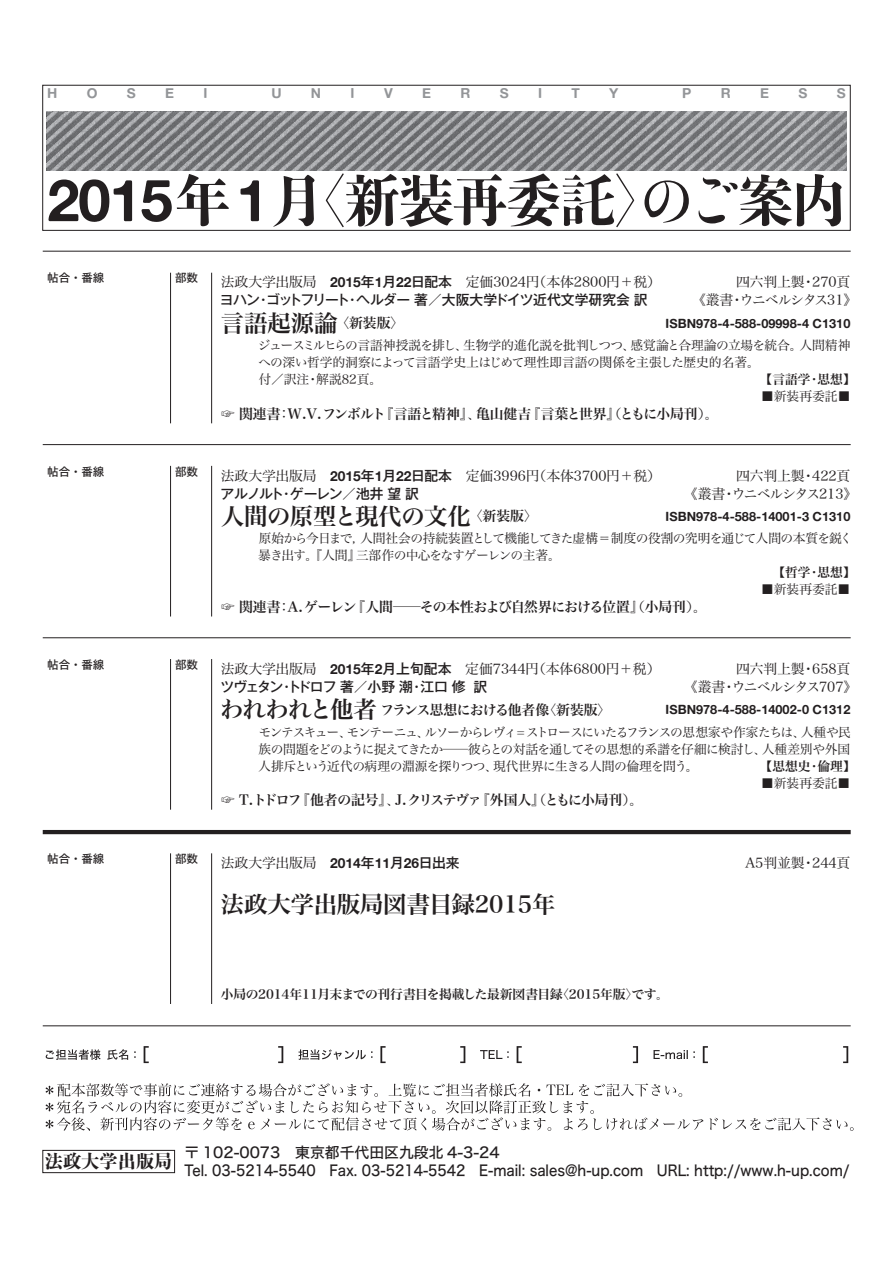
<style>
.page{position:relative;width:893px;height:1263px;background:#fff}
.page>*{position:absolute;margin:0;border:0;box-sizing:border-box;transform-origin:0 0}
.t1{font:55.35px "Yutuki Md Min E";letter-spacing:-.025em;color:#231f20}
.t2{font:23.4px "Hira Min Pro W6";color:#231f20}
.t3{font:23.4px "Hira Min Pro W6";letter-spacing:-.02em;color:#231f20}
.t4{font:18.3px "Yutuki Md Min E";color:#231f20}
.t5{font:14.85px/18.3px "Hira Kaku Std W5";color:#231f20}
.t6{font:13.8px "Hira Min Pro W3";color:#231f20}
.t7{font:13.8px "Hira Min Pro W6";letter-spacing:-.05em;color:#231f20}
.t8{font:13.8px "Hira Min Pro W3";letter-spacing:-.075em;color:#231f20}
.t9{font:13.8px "Hira Min Pro W6";letter-spacing:-.03em;color:#231f20}
.t10{font:13.8px "Hira Min Pro W6";letter-spacing:-.095em;color:#231f20}
.t11{font:500 13.8px "Gothic MB101 Pr 6";letter-spacing:-.015em;color:#231f20}
.t12{font:500 13.8px "Gothic MB101 Pr 6";letter-spacing:-.055em;color:#231f20}
.t13{font:13.8px "Alte Haas Grotesk Bold";color:#231f20}
.t14{font:13.8px "Alte Haas Grotesk Bold";color:#939598}
.t15{font:500 13.8px "Gothic MB101 Pr 6";letter-spacing:-.035em;color:#231f20}
.t16{font:12.75px/17px "Hira Min Pro W3";letter-spacing:-.035em;color:#231f20;text-align:justify}
.t17{font:12.75px "Alte Haas Grotesk Bold";color:#231f20}
.t18{font:12.75px/17px "Hira Min Pro W3";letter-spacing:-.065em;color:#231f20}
.t19{font:12.75px "Hira Min Pro W6";color:#231f20}
.t20{font:11.4px "Hira Kaku Std W5";color:#231f20}
.s1{font-family:"Alte Haas Grotesk Bold";font-size:58.5px}
.s2{font-family:"Alte Haas Grotesk Bold"}
.s3{font-family:"Gothic MB101 Pr 6";font-weight:500}
.s4{font-family:"Tsuku Old Min Pro R"}
.s5{font-family:"Tsuku Old Min Pro R";font-weight:400}
.s6{font-family:"Tsuku Old Min Pro R";color:#fff}
.s7{font-size:23.4px}
.s8{font-family:"Hira Min Pro W3"}
</style>
<div class="page">
<hr style="left:43px;top:251px;width:808px;height:1px;background:#231f20">
<hr style="left:43px;top:444px;width:808px;height:1px;background:#231f20">
<hr style="left:43px;top:637px;width:808px;height:1px;background:#231f20">
<hr style="left:43px;top:830px;width:808px;height:4px;background:#231f20">
<hr style="left:43px;top:1025px;width:808px;height:1px;background:#231f20">
<hr style="left:211px;top:466px;width:1px;height:150px;background:#231f20">
<hr style="left:170px;top:466px;width:1px;height:150px;background:#231f20">
<hr style="left:211px;top:659px;width:1px;height:151px;background:#231f20">
<hr style="left:170px;top:659px;width:1px;height:151px;background:#231f20">
<hr style="left:211px;top:273px;width:1px;height:150px;background:#231f20">
<hr style="left:170px;top:273px;width:1px;height:150px;background:#231f20">
<hr style="left:211px;top:853px;width:1px;height:151px;background:#231f20">
<hr style="left:170px;top:853px;width:1px;height:151px;background:#231f20">
<svg style="left:46px;top:1083px;width:808px;height:48px"></svg>
<svg style="left:46px;top:1046px;width:802px;height:17px"></svg>
<div style="left:43px;top:1150px;width:132px;height:23px;border:1px solid #231f20"></div>
<div style="left:43px;top:85px;width:807px;height:146px;border:1px solid #231f20"></div>
<img style="left:47px;top:112px;width:799px;height:58px">
<p class="t14" style="left:47px;top:84px;width:12px">H</p>
<p class="t14" style="left:87px;top:84px;width:12px">O</p>
<p class="t14" style="left:127px;top:84px;width:10px">S</p>
<p class="t14" style="left:165px;top:84px;width:10px">E</p>
<p class="t14" style="left:203px;top:84px;width:6px">I</p>
<p class="t14" style="left:271px;top:84px;width:12px">U</p>
<p class="t14" style="left:311px;top:84px;width:12px">N</p>
<p class="t14" style="left:351px;top:84px;width:6px">I</p>
<p class="t14" style="left:384px;top:84px;width:10px">V</p>
<p class="t14" style="left:422px;top:84px;width:10px">E</p>
<p class="t14" style="left:460px;top:84px;width:11px">R</p>
<p class="t14" style="left:500px;top:84px;width:10px">S</p>
<p class="t14" style="left:538px;top:84px;width:6px">I</p>
<p class="t14" style="left:571px;top:84px;width:10px">T</p>
<p class="t14" style="left:609px;top:84px;width:11px">Y</p>
<p class="t14" style="left:682px;top:84px;width:11px">P</p>
<p class="t14" style="left:721px;top:84px;width:11px">R</p>
<p class="t14" style="left:760px;top:84px;width:10px">E</p>
<p class="t14" style="left:798px;top:84px;width:10px">S</p>
<p class="t14" style="left:837px;top:84px;width:10px">S</p>
<h1 class="t1" style="left:47px;top:173px;width:801px"><span class="s1">2015</span>年<span class="s1">1</span>月〈新装再委託〉のご案内</h1>
<p class="t20" style="left:47px;top:269px;width:59px">帖合・番線</p>
<p class="t20" style="left:175px;top:269px;width:24px">部数</p>
<p class="t6" style="left:221px;top:272px;width:442px">法政大学出版局 <span class="s2">2015</span><span class="s3">年</span><span class="s2">1</span><span class="s3">月</span><span class="s2">22</span><span class="s3">日配本</span> 定価3024円<span class="s4">（</span>本体2800円<span class="s4">＋</span>税<span class="s4">）</span></p>
<p class="t6" style="left:736px;top:272px;width:116px">四六判上製<span class="s4">・</span>270頁</p>
<p class="t11" style="left:220px;top:289px;width:429px">ヨハン<span class="s5">・</span>ゴットフリート<span class="s5">・</span>ヘルダー著<span class="s5">／</span>大阪大学ドイツ近代文学研究会訳</p>
<p class="t8" style="left:692px;top:290px;width:167px"><span class="s4">《</span>叢書<span class="s4">・</span>ウニベルシタス31<span class="s4">》</span></p>
<h2 class="t2" style="left:221px;top:306px;width:185px">言語起源論<sup>〈</sup><sup>新装版</sup><sup>〉</sup></h2>
<p class="t17" style="left:666px;top:315px;width:186px">ISBN978-4-588-09998-4 C1310</p>
<p class="t16" style="left:258px;top:336px;width:594px;text-align:left;text-indent:-38px"><span class="s6">★★</span> ジュースミルヒらの言語神授説を排し<span class="s4">、</span>生物学的進化説を批判しつつ<span class="s4">、</span>感覚論と合理論の立場を統合<span class="s4">。</span>人間精神への深い哲学的洞察によって言語学史上はじめて理性即言語の関係を主張した歴史的名著<span class="s4">。<br></span>付<span class="s4">／</span>訳注<span class="s4">・</span>解説82頁<span class="s4">。</span></p>
<p class="t19" style="left:760px;top:370px;width:98px"><span class="s4">【</span>言語学<span class="s4">・</span>思想<span class="s4">】</span></p>
<p class="t16" style="left:761px;top:387px;width:91px"><span class="s4">■</span>新装再委託<span class="s4">■</span></p>
<p class="t9" style="left:221px;top:404px;width:499px">☞ 関連書<span class="s4">：</span>W.V.フンボルト<span class="s4">『</span>言語と精神<span class="s4">』、</span>亀山健吉<span class="s4">『</span>言葉と世界<span class="s4">』（</span>ともに小局刊<span class="s4">）。</span></p>
<p class="t20" style="left:47px;top:463px;width:59px">帖合・番線</p>
<p class="t20" style="left:175px;top:463px;width:24px">部数</p>
<p class="t6" style="left:221px;top:465px;width:442px">法政大学出版局 <span class="s2">2015</span><span class="s3">年</span><span class="s2">1</span><span class="s3">月</span><span class="s2">22</span><span class="s3">日配本</span> 定価3996円<span class="s4">（</span>本体3700円<span class="s4">＋</span>税<span class="s4">）</span></p>
<p class="t6" style="left:736px;top:465px;width:116px">四六判上製<span class="s4">・</span>422頁</p>
<p class="t15" style="left:220px;top:482px;width:200px">アルノルト<span class="s5">・</span>ゲーレン<span class="s5">／</span>池井望訳</p>
<p class="t8" style="left:684px;top:483px;width:175px"><span class="s4">《</span>叢書<span class="s4">・</span>ウニベルシタス213<span class="s4">》</span></p>
<h2 class="t3" style="left:221px;top:499px;width:319px">人間の原型と現代の文化<sup>〈</sup><sup>新装版</sup><sup>〉</sup></h2>
<p class="t17" style="left:666px;top:509px;width:186px">ISBN978-4-588-14001-3 C1310</p>
<p class="t18" style="left:258px;top:530px;width:596px;text-indent:-38px"><span class="s6">★★</span> 原始から今日まで<span class="s4">，</span>人間社会の持続装置として機能してきた虚構<span class="s4">＝</span>制度の役割の究明を通じて人間の本質を鋭く暴き出す<span class="s4">。『</span>人間<span class="s4">』</span>三部作の中心をなすゲーレンの主著<span class="s4">。</span></p>
<p class="t19" style="left:772px;top:563px;width:85px"><span class="s4">【</span>哲学<span class="s4">・</span>思想<span class="s4">】</span></p>
<p class="t16" style="left:761px;top:581px;width:91px"><span class="s4">■</span>新装再委託<span class="s4">■</span></p>
<p class="t7" style="left:221px;top:597px;width:488px">☞ 関連書<span class="s4">：</span>A.ゲーレン<span class="s4">『</span>人間<span class="s4">―</span>その本性および自然界における位置<span class="s4">』（</span>小局刊<span class="s4">）。</span></p>
<p class="t20" style="left:47px;top:656px;width:59px">帖合・番線</p>
<p class="t20" style="left:175px;top:656px;width:24px">部数</p>
<p class="t6" style="left:221px;top:658px;width:441px">法政大学出版局 <span class="s2">2015</span><span class="s3">年</span><span class="s2">2</span><span class="s3">月上旬配本</span> 定価7344円<span class="s4">（</span>本体6800円<span class="s4">＋</span>税<span class="s4">）</span></p>
<p class="t6" style="left:736px;top:658px;width:116px">四六判上製<span class="s4">・</span>658頁</p>
<p class="t12" style="left:220px;top:675px;width:268px">ツヴェタン<span class="s5">・</span>トドロフ著<span class="s5">／</span>小野潮<span class="s5">・</span>江口修訳</p>
<p class="t8" style="left:684px;top:676px;width:175px"><span class="s4">《</span>叢書<span class="s4">・</span>ウニベルシタス707<span class="s4">》</span></p>
<p class="t7" style="left:220px;top:699px;width:393px"><span class="s7">われわれと他者</span>フランス思想における他者像<span class="s4">〈</span>新装版<span class="s4">〉</span></p>
<p class="t17" style="left:666px;top:702px;width:186px">ISBN978-4-588-14002-0 C1312</p>
<p class="t16" style="left:258px;top:723px;width:594px;text-indent:-38px"><span class="s6">★★</span> モンテスキュー<span class="s4">、</span>モンテーニュ<span class="s4">、</span>ルソーからレヴィ= ストロースにいたるフランスの思想家や作家たちは<span class="s4">、</span>人種や民族の問題をどのように捉えてきたか─彼らとの対話を通してその思想的系譜を仔細に検討し<span class="s4">、</span>人種差別や外国人排斥という近代の病理の淵源を探りつつ<span class="s4">、</span>現代世界に生きる人間の倫理を問う<span class="s4">。</span></p>
<p class="t19" style="left:760px;top:756px;width:98px"><span class="s4">【</span>思想史<span class="s4">・</span>倫理<span class="s4">】</span></p>
<p class="t16" style="left:761px;top:774px;width:91px"><span class="s4">■</span>新装再委託<span class="s4">■</span></p>
<p class="t10" style="left:221px;top:790px;width:424px">☞ T.トドロフ<span class="s4">『</span>他者の記号<span class="s4">』、</span>J.クリステヴァ<span class="s4">『</span>外国人<span class="s4">』（</span>ともに小局刊<span class="s4">）。</span></p>
<p class="t20" style="left:47px;top:850px;width:59px">帖合・番線</p>
<p class="t20" style="left:175px;top:850px;width:24px">部数</p>
<p class="t13" style="left:221px;top:855px;width:240px"><span class="s8">法政大学出版局</span> 2014<span class="s3">年</span>11<span class="s3">月</span>26<span class="s3">日出来</span></p>
<p class="t6" style="left:745px;top:853px;width:107px">A5判並製<span class="s4">・</span>244頁</p>
<h2 class="t2" style="left:221px;top:886px;width:336px">法政大学出版局図書目録2015年</h2>
<p class="t19" style="left:221px;top:984px;width:450px">小局の2014年11月末までの刊行書目を掲載した最新図書目録<span class="s4">〈</span>2015年版<span class="s4">〉</span>です<span class="s4">。</span></p>
<h3 class="t4" style="left:45px;top:1152px;width:129px">法政大学出版局</h3>
<p class="t5" style="left:184px;top:1143px;width:667px">〒 102-0073　東京都千代田区九段北 4-3-24<br>Tel. 03-5214-5540　Fax. 03-5214-5542　E-mail: sales@h-up.com　URL: http://www.h-up.com/</p>
</div>
